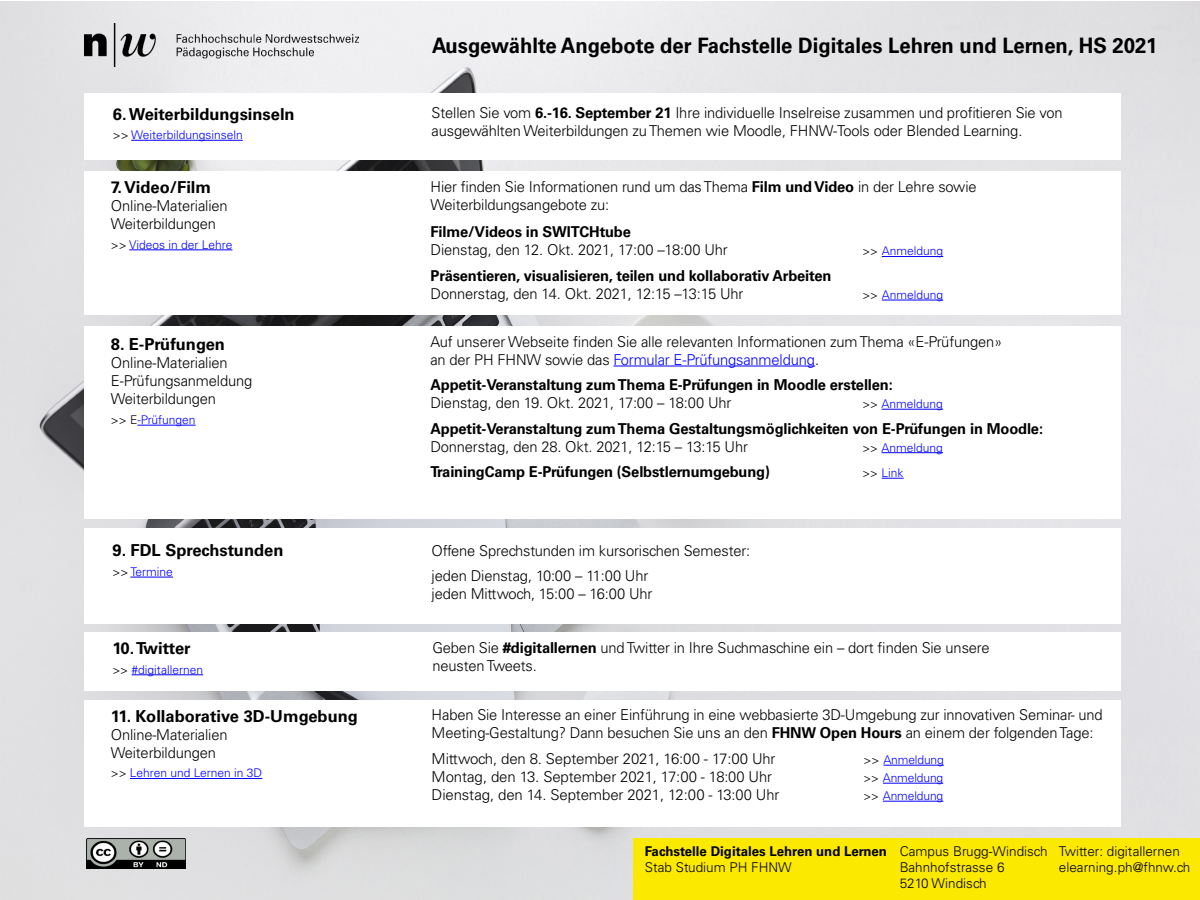
<style>
.page{position:relative;width:1200px;height:900px;background:#fff}
.page>*{position:absolute;margin:0;border:0;box-sizing:border-box;transform-origin:0 0}
.t1{font:700 21.3px "Univers LT Std";color:#000;scale:.95 1}
.t2{font:700 16.5px "Univers LT Std";color:#000}
.t3{font:700 16.5px "Univers LT Std";letter-spacing:-.02em;color:#000}
.t4{font:300 15px/18px "Univers LT Std";letter-spacing:-.01em;color:#000}
.t5{font:700 15px "Univers LT Std";letter-spacing:-.01em;color:#000}
.t6{font:300 15px "Univers LT Std";letter-spacing:-.01em;color:#0300ff}
.t7{font:300 13.5px "Univers LT Std";color:#000}
.t8{font:700 13.5px "Univers LT Std";color:#000}
.t9{font:300 12px "Univers LT Std";color:#0300ff}
.s1{color:#000}
.s2{font-weight:700}
</style>
<div class="page">
<img style="left:0;top:1px;width:1200px;height:899px">
<div style="left:84px;top:632px;width:516px;height:58px;background:#fff"></div>
<div style="left:587px;top:632px;width:534px;height:58px;background:#fff"></div>
<hr style="left:132px;top:675px;width:71px;height:1px;background:#0300ff">
<div style="left:84px;top:528px;width:517px;height:95px;background:#fff"></div>
<div style="left:590px;top:528px;width:531px;height:95px;background:#fff"></div>
<hr style="left:130px;top:577px;width:43px;height:1px;background:#0300ff">
<div style="left:84px;top:93px;width:518px;height:67px;background:#fff"></div>
<div style="left:593px;top:93px;width:528px;height:67px;background:#fff"></div>
<hr style="left:131px;top:140px;width:112px;height:1px;background:#0300ff">
<div style="left:84px;top:700px;width:512px;height:126px;background:#fff"></div>
<div style="left:583px;top:700px;width:538px;height:126px;background:#fff"></div>
<hr style="left:130px;top:778px;width:132px;height:1px;background:#0300ff">
<hr style="left:883px;top:765px;width:61px;height:1px;background:#0300ff">
<hr style="left:883px;top:783px;width:60px;height:1px;background:#0300ff">
<hr style="left:883px;top:801px;width:60px;height:1px;background:#0300ff">
<img style="left:84px;top:24px;width:275px;height:43px">
<div style="left:84px;top:326px;width:512px;height:192px;background:#fff"></div>
<div style="left:583px;top:326px;width:538px;height:192px;background:#fff"></div>
<hr style="left:137px;top:425px;width:59px;height:1px;background:#0300ff">
<hr style="left:613px;top:366px;width:202px;height:1px;background:#0300ff">
<hr style="left:882px;top:409px;width:61px;height:1px;background:#0300ff">
<hr style="left:882px;top:452px;width:61px;height:1px;background:#0300ff">
<svg style="left:882px;top:478px;width:22px;height:1px"></svg>
<div style="left:84px;top:171px;width:505px;height:144px;background:#fff"></div>
<div style="left:583px;top:171px;width:538px;height:144px;background:#fff"></div>
<hr style="left:129px;top:250px;width:103px;height:1px;background:#0300ff">
<hr style="left:882px;top:256px;width:61px;height:1px;background:#0300ff">
<hr style="left:882px;top:300px;width:61px;height:1px;background:#0300ff">
<img style="left:86px;top:838px;width:99px;height:31px">
<div style="left:633px;top:838px;width:567px;height:62px;background:#fce900"></div>
<p class="t2" style="left:113px;top:104px;width:183px">6. Weiterbildungsinseln</p>
<p class="t9" style="left:113px;top:128px;width:131px"><span class="s1">&gt;&gt;</span> Weiterbildungsinseln</p>
<p class="t2" style="left:111px;top:178px;width:102px">7. Video/Film</p>
<p class="t4" style="left:111px;top:197px;width:118px">Online-Materialien</p>
<p class="t4" style="left:111px;top:215px;width:107px">Weiterbildungen</p>
<p class="t9" style="left:111px;top:237px;width:123px"><span class="s1">&gt;&gt;</span> Videos in der Lehre</p>
<p class="t2" style="left:111px;top:335px;width:116px">8. E-Prüfungen</p>
<p class="t4" style="left:111px;top:354px;width:118px">Online-Materialien</p>
<p class="t4" style="left:111px;top:372px;width:143px">E-Prüfungsanmeldung</p>
<p class="t4" style="left:111px;top:390px;width:107px">Weiterbildungen</p>
<p class="t9" style="left:111px;top:412px;width:86px"><span class="s1">&gt;&gt; E</span>-Prüfungen</p>
<p class="t2" style="left:113px;top:541px;width:172px">9. FDL Sprechstunden</p>
<p class="t9" style="left:113px;top:564px;width:62px"><span class="s1">&gt;&gt;</span> Termine</p>
<p class="t3" style="left:112px;top:639px;width:80px">10. Twitter</p>
<p class="t9" style="left:112px;top:662px;width:92px"><span class="s1">&gt;&gt;</span> #digitallernen</p>
<p class="t2" style="left:111px;top:706px;width:249px">11. Kollaborative 3D-Umgebung</p>
<p class="t4" style="left:111px;top:726px;width:118px">Online-Materialien</p>
<p class="t4" style="left:111px;top:744px;width:107px">Weiterbildungen</p>
<p class="t9" style="left:111px;top:766px;width:153px"><span class="s1">&gt;&gt;</span> Lehren und Lernen in 3D</p>
<p class="t1" style="left:432px;top:33px;width:765px">Ausgewählte Angebote der Fachstelle Digitales Lehren und Lernen, HS 2021</p>
<p class="t4" style="left:432px;top:104px;width:633px">Stellen Sie vom <span class="s2">6.-16. September 21</span> Ihre individuelle Inselreise zusammen und profitieren Sie von</p>
<p class="t4" style="left:432px;top:122px;width:592px">ausgewählten Weiterbildungen zu Themen wie Moodle, FHNW-Tools oder Blended Learning.</p>
<p class="t4" style="left:431px;top:178px;width:548px">Hier finden Sie Informationen rund um das Thema <span class="s2">Film und Video</span> in der Lehre sowie</p>
<p class="t4" style="left:431px;top:196px;width:180px">Weiterbildungsangebote zu:</p>
<p class="t5" style="left:431px;top:223px;width:202px">Filme/Videos in SWITCHtube</p>
<p class="t4" style="left:431px;top:241px;width:299px">Dienstag, den 12. Okt. 2021, 17:00 –18:00 Uhr</p>
<p class="t9" style="left:863px;top:244px;width:82px"><span class="s1">&gt;&gt;</span> Anmeldung</p>
<p class="t5" style="left:431px;top:267px;width:402px">Präsentieren, visualisieren, teilen und kollaborativ Arbeiten</p>
<p class="t4" style="left:431px;top:285px;width:314px">Donnerstag, den 14. Okt. 2021, 12:15 –13:15 Uhr</p>
<p class="t9" style="left:863px;top:287px;width:82px"><span class="s1">&gt;&gt;</span> Anmeldung</p>
<p class="t4" style="left:430px;top:332px;width:573px">Auf unserer Webseite finden Sie alle relevanten Informationen zum Thema «E-Prüfungen»</p>
<p class="t6" style="left:430px;top:350px;width:390px"><span class="s1">an der PH FHNW sowie das</span> Formular E-Prüfungsanmeldung<span class="s1">.</span></p>
<p class="t5" style="left:430px;top:376px;width:464px">Appetit-Veranstaltung zum Thema E-Prüfungen in Moodle erstellen:</p>
<p class="t4" style="left:430px;top:394px;width:303px">Dienstag, den 19. Okt. 2021, 17:00 – 18:00 Uhr</p>
<p class="t9" style="left:862px;top:397px;width:82px"><span class="s1">&gt;&gt;</span> Anmeldung</p>
<p class="t5" style="left:430px;top:419px;width:614px">Appetit-Veranstaltung zum Thema Gestaltungsmöglichkeiten von E-Prüfungen in Moodle:</p>
<p class="t4" style="left:430px;top:437px;width:319px">Donnerstag, den 28. Okt. 2021, 12:15 – 13:15 Uhr</p>
<p class="t9" style="left:862px;top:440px;width:82px"><span class="s1">&gt;&gt;</span> Anmeldung</p>
<p class="t5" style="left:430px;top:463px;width:341px">TrainingCamp E-Prüfungen (Selbstlernumgebung)</p>
<p class="t9" style="left:862px;top:466px;width:43px"><span class="s1">&gt;&gt;</span> Link</p>
<p class="t4" style="left:432px;top:541px;width:320px">Offene Sprechstunden im kursorischen Semester:</p>
<p class="t4" style="left:432px;top:567px;width:218px">jeden Dienstag, 10:00 – 11:00 Uhr</p>
<p class="t4" style="left:432px;top:585px;width:222px">jeden Mittwoch, 15:00 – 16:00 Uhr</p>
<p class="t4" style="left:432px;top:639px;width:559px">Geben Sie <span class="s2">#digitallernen</span> und Twitter in Ihre Suchmaschine ein – dort finden Sie unsere</p>
<p class="t4" style="left:432px;top:657px;width:106px">neusten Tweets.</p>
<p class="t4" style="left:432px;top:706px;width:673px">Haben Sie Interesse an einer Einführung in eine webbasierte 3D-Umgebung zur innovativen Seminar- und<br>Meeting-Gestaltung? Dann besuchen Sie uns an den <span class="s2">FHNW Open Hours</span> an einem der folgenden Tage:</p>
<p class="t4" style="left:432px;top:750px;width:345px">Mittwoch, den 8. September 2021, 16:00 - 17:00 Uhr</p>
<p class="t9" style="left:864px;top:753px;width:82px"><span class="s1">&gt;&gt;</span> Anmeldung</p>
<p class="t4" style="left:432px;top:768px;width:342px">Montag, den 13. September 2021, 17:00 - 18:00 Uhr</p>
<p class="t9" style="left:864px;top:771px;width:81px"><span class="s1">&gt;&gt;</span> Anmeldung</p>
<p class="t4" style="left:432px;top:786px;width:349px">Dienstag, den 14. September 2021, 12:00 - 13:00 Uhr</p>
<p class="t9" style="left:864px;top:789px;width:81px"><span class="s1">&gt;&gt;</span> Anmeldung</p>
<p class="t8" style="left:645px;top:843px;width:244px">Fachstelle Digitales Lehren und Lernen</p>
<p class="t7" style="left:645px;top:859px;width:148px">Stab Studium PH FHNW</p>
<p class="t7" style="left:900px;top:843px;width:149px">Campus Brugg-Windisch</p>
<p class="t7" style="left:900px;top:859px;width:106px">Bahnhofstrasse 6</p>
<p class="t7" style="left:900px;top:875px;width:88px">5210 Windisch</p>
<p class="t7" style="left:1059px;top:843px;width:123px">Twitter: digitallernen</p>
<p class="t7" style="left:1059px;top:859px;width:133px">elearning.ph@fhnw.ch</p>
</div>
